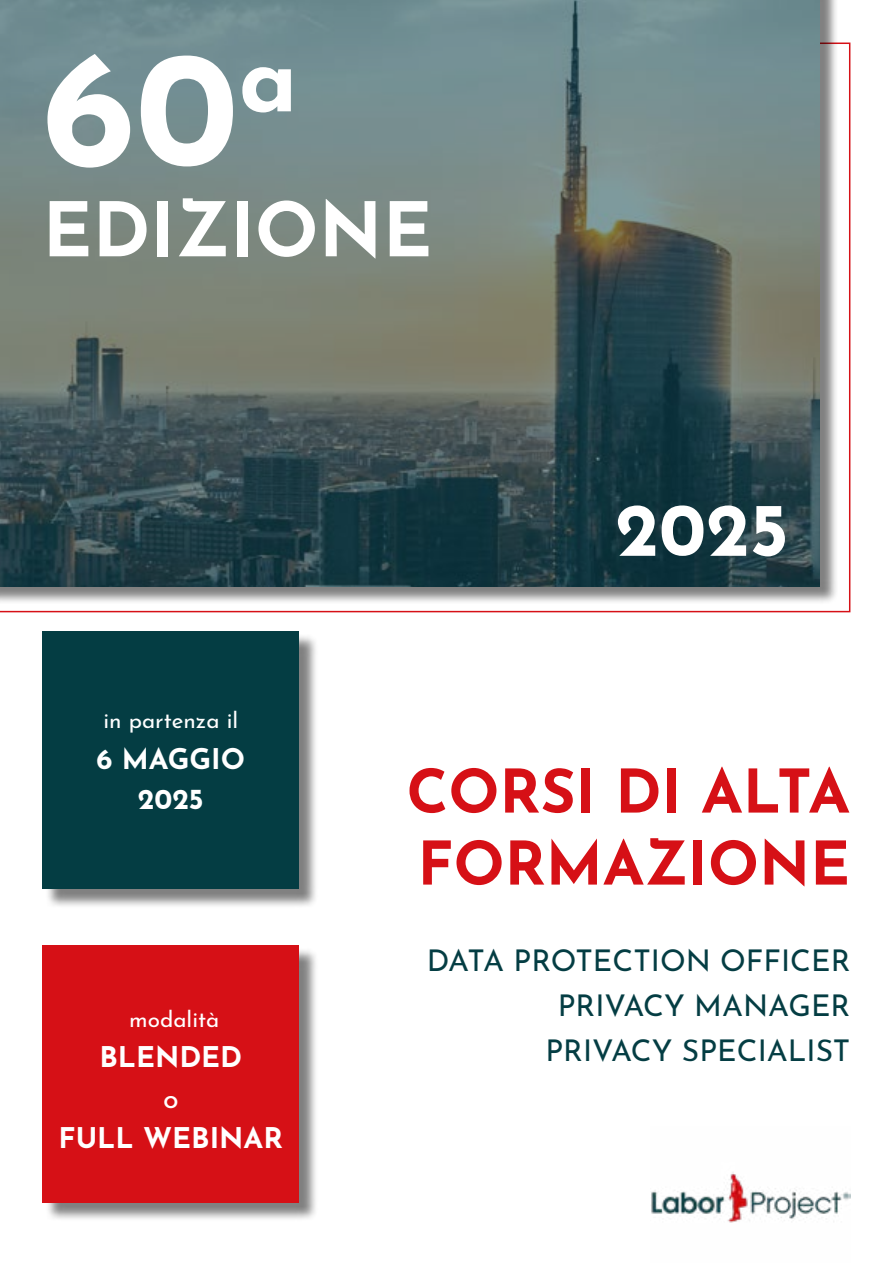
<style>
.page{position:relative;width:893px;height:1263px;background:#fff}
.page>*{position:absolute;margin:0;border:0;box-sizing:border-box;transform-origin:0 0}
.t1{font:700 165px "Josefin Sans";color:#fff}
.t2{font:700 75px "Josefin Sans";color:#fff}
.t3{font:700 60px/72px "Josefin Sans";color:#d61016}
.t4{font:30px/45px "Josefin Sans";color:#043d43;text-align:right}
.t5{font:700 28.5px/40.5px "Josefin Sans";color:#fff;text-align:center}
.t6{font:28.5px "Josefin Sans";color:#fff}
.t7{font:22.5px "Josefin Sans";color:#fff}
</style>
<div class="page">
<svg style="left:0;top:43px;width:850px;height:569px"></svg>
<div style="left:0;top:0;width:838px;height:605px;background:#000;opacity:.5"></div>
<svg style="left:0;top:0;width:820px;height:586px;background:#5a6e6e"></svg>
<img style="left:651px;top:1172px;width:199px;height:51px">
<div style="left:45px;top:634px;width:273px;height:274px;background:#000;opacity:.5"></div>
<div style="left:43px;top:631px;width:256px;height:258px;background:#043d43"></div>
<div style="left:45px;top:947px;width:273px;height:275px;background:#000;opacity:.5"></div>
<div style="left:43px;top:945px;width:256px;height:258px;background:#d61016"></div>
<h1 class="t1" style="left:43px;top:-39px;width:257px">60<sup>a</sup></h1>
<h2 class="t2" style="left:43px;top:163px;width:391px">EDIZIONE</h2>
<h2 class="t2" style="left:615px;top:463px;width:175px">2025</h2>
<p class="t7" style="left:103px;top:702px;width:136px">in partenza il</p>
<p class="t5" style="left:97px;top:734px;width:150px">6 MAGGIO<br>2025</p>
<p class="t7" style="left:129px;top:1000px;width:92px">modalità</p>
<p class="t5" style="left:99px;top:1032px;width:144px">BLENDED</p>
<p class="t6" style="left:163px;top:1074px;width:17px">o</p>
<p class="t5" style="left:59px;top:1113px;width:226px">FULL WEBINAR</p>
<h3 class="t3" style="left:406px;top:747px;width:445px">CORSI DI ALTA<br>FORMAZIONE</h3>
<p class="t4" style="left:427px;top:934px;width:425px">DATA PROTECTION OFFICER<br>PRIVACY MANAGER<br>PRIVACY SPECIALIST</p>
</div>
